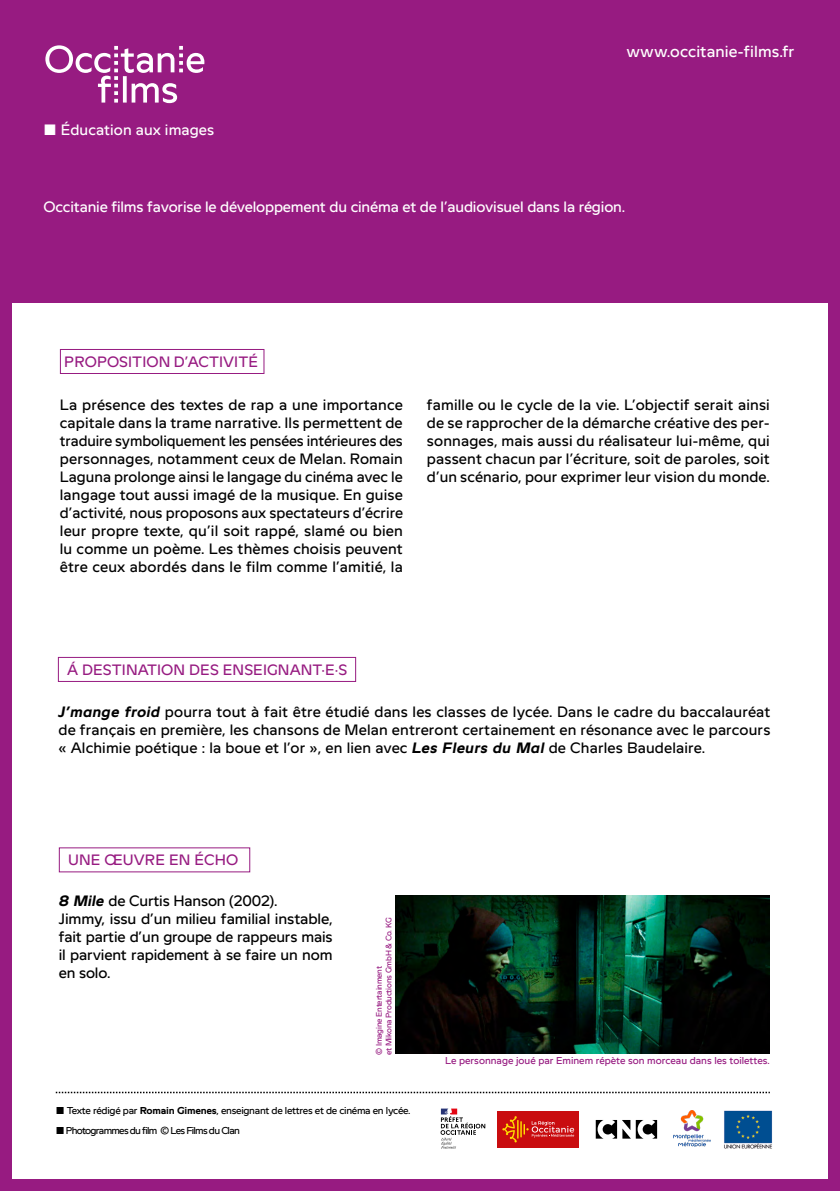
<style>
.page{position:relative;width:840px;height:1191px;background:#fff}
.page>*{position:absolute;margin:0;border:0;box-sizing:border-box;transform-origin:0 0}
.t1{font:16px "Bobine";letter-spacing:.005em;color:#fff}
.t2{font:15px/18px "Bobine";letter-spacing:.005em;color:#000;text-align:justify}
.t3{font:15px "Bobine";letter-spacing:-.01em;color:#fff}
.t4{font:15px "Bobine";letter-spacing:.005em;color:#971b81}
.t5{font:10px/20px "Bobine";letter-spacing:-.035em;color:#000}
.t6{font:10px "Bobine";color:#971b81}
.t7{font:8px/9.6px "Bobine";letter-spacing:-.025em;color:#971b81}
.s1{font-weight:700;font-style:italic}
.s2{font-weight:700}
</style>
<div class="page">
<div style="left:0;top:0;width:839px;height:302px;background:#971b81"></div>
<svg style="left:45px;top:45px;width:159px;height:58px"></svg>
<svg style="left:56px;top:1091px;width:713px;height:2px"></svg>
<div style="left:58px;top:657px;width:298px;height:25px;border:1px solid #971b81"></div>
<div style="left:0;top:0;width:11px;height:1191px;background:#971b81"></div>
<div style="left:0;top:1179px;width:839px;height:12px;background:#971b81"></div>
<div style="left:828px;top:0;width:11px;height:1191px;background:#971b81"></div>
<div style="left:60px;top:349px;width:204px;height:25px;border:1px solid #971b81"></div>
<img style="left:395px;top:895px;width:373px;height:158px">
<div style="left:497px;top:1111px;width:81px;height:36px;background:#c90c0f"></div>
<svg style="left:502px;top:1116px;width:72px;height:26px"></svg>
<svg style="left:595px;top:1120px;width:61px;height:18px"></svg>
<svg style="left:440px;top:1108px;width:45px;height:40px"></svg>
<img style="left:724px;top:1110px;width:48px;height:39px">
<img style="left:673px;top:1110px;width:36px;height:36px">
<p class="t3" style="left:61px;top:122px;width:155px">Éducation aux images</p>
<p class="t1" style="left:626px;top:42px;width:169px">www.occitanie-films.fr</p>
<p class="t3" style="left:43px;top:198px;width:583px">Occitanie films favorise le développement du cinéma et de l’audiovisuel dans la région.</p>
<p class="t4" style="left:64px;top:353px;width:195px">PROPOSITION D’ACTIVITÉ</p>
<p class="t2" style="left:60px;top:395px;width:344px">La présence des textes de rap a une importance capitale dans la trame narrative. Ils permettent de traduire symboliquement les pensées intérieures des personnages, notamment ceux de Melan. Romain Laguna prolonge ainsi le langage du cinéma avec le langage tout aussi imagé de la musique. En guise d’activité, nous proposons aux spectateurs d’écrire leur propre texte, qu’il soit rappé, slamé ou bien lu comme un poème. Les thèmes choisis peuvent être ceux abordés dans le film comme l’amitié, la</p>
<p class="t2" style="left:426px;top:395px;width:344px">famille ou le cycle de la vie. L’objectif serait ainsi de se rapprocher de la démarche créative des per&shy;sonnages, mais aussi du réalisateur lui-même, qui passent chacun par l’écriture, soit de paroles, soit d’un scénario, pour exprimer leur vision du monde.</p>
<p class="t4" style="left:67px;top:661px;width:281px">À DESTINATION DES ENSEIGNANT·E·S</p>
<p class="t2" style="left:58px;top:703px;width:713px"><span class="s1">J’mange froid</span> pourra tout à fait être étudié dans les classes de lycée. Dans le cadre du baccalauréat de français en première, les chansons de Melan entreront certainement en résonance avec le parcours « Alchimie poétique : la boue et l’or », en lien avec <span class="s1">Les Fleurs du Mal</span> de Charles Baudelaire.</p>
<p class="t4" style="left:68px;top:851px;width:171px">UNE ŒUVRE EN ÉCHO</p>
<p class="t2" style="left:59px;top:891px;width:275px;text-align:left"><span class="s1">8 Mile</span> de Curtis Hanson (2002).<br>Jimmy, issu d’un milieu familial instable, fait partie d’un groupe de rappeurs mais il parvient rapidement à se faire un nom en solo.</p>
<p class="t7" style="left:374px;top:1054px;width:139px;rotate:-90deg">© Imagine Entertainment<br>et Mikona Productions GmbH &amp; Co. KG</p>
<p class="t5" style="left:66px;top:1100px;width:346px">Texte rédigé par <span class="s2">Romain Gimenes</span>, enseignant de lettres et de cinéma en lycée.<br>Photogrammes du film © Les Films du Clan</p>
<p class="t6" style="left:445px;top:1054px;width:326px">Le personnage joué par Eminem répète son morceau dans les toilettes.</p>
</div>
